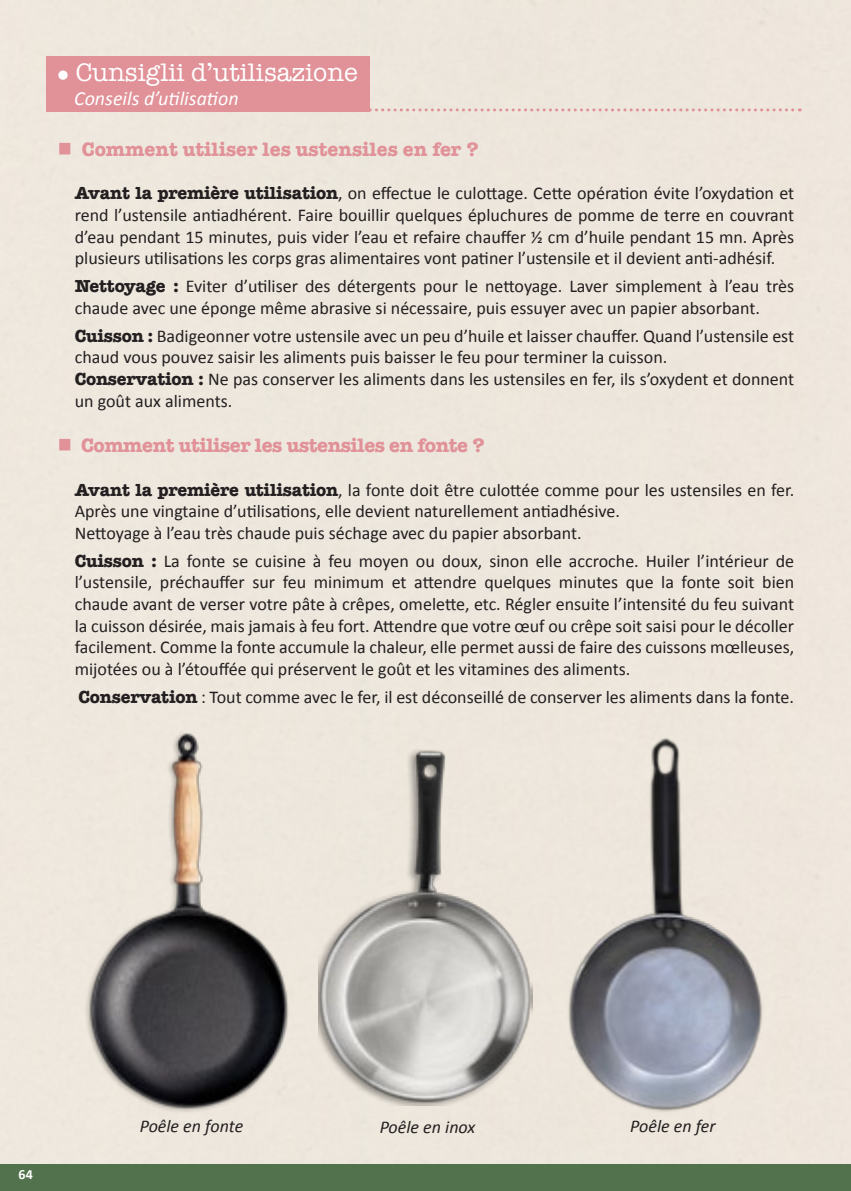
<style>
.page{position:relative;width:851px;height:1191px;background:#fff}
.page>*{position:absolute;margin:0;border:0;box-sizing:border-box;transform-origin:0 0}
.t1{font:26px "American Typewriter";color:#fff}
.t2{font:700 20px "American Typewriter";letter-spacing:-.02em;color:#e19198}
.t3{font:700 20px "American Typewriter";color:#e19198}
.t4{font:italic 20px "Calibri";color:#fff}
.t5{font:18px/21.6px "Calibri";color:#231f20}
.t6{font:italic 18px "Calibri";color:#231f20}
.t7{font:700 14px "Calibri";color:#fff}
.s1{font-family:"American Typewriter";font-weight:700}
</style>
<div class="page">
<div style="left:0;top:0;width:850px;height:1164px;background:#eee7dd"></div>
<div style="left:0;top:1164px;width:850px;height:27px;background:#52724d"></div>
<div style="left:46px;top:57px;width:324px;height:55px;background:#e19198"></div>
<svg style="left:370px;top:108px;width:430px;height:3px"></svg>
<img style="left:71px;top:731px;width:263px;height:396px">
<img style="left:319px;top:749px;width:213px;height:356px">
<img style="left:551px;top:727px;width:223px;height:400px">
<p class="t1" style="left:57px;top:52px;width:302px">● Cunsiglii d’utilisazione</p>
<p class="t4" style="left:74px;top:86px;width:166px">Conseils d’utilisation</p>
<p class="t3" style="left:58px;top:132px;width:422px">■ Comment utiliser les ustensiles en fer ?</p>
<p class="t5" style="left:75px;top:183px;width:720px;text-align:justify"><span class="s1">Avant la première utilisation</span>, on effectue le culottage. Cette opération évite l’oxydation et rend l’ustensile antiadhérent. Faire bouillir quelques épluchures de pomme de terre en couvrant d’eau pendant 15 minutes, puis vider l’eau et refaire chauffer ½ cm d’huile pendant 15 mn. Après plusieurs utilisations les corps gras alimentaires vont patiner l’ustensile et il devient anti-adhésif.</p>
<p class="t5" style="left:75px;top:275px;width:720px"><span class="s1">Nettoyage :</span> Eviter d’utiliser des détergents pour le nettoyage. Laver simplement à l’eau très chaude avec une éponge même abrasive si nécessaire, puis essuyer avec un papier absorbant.</p>
<p class="t5" style="left:75px;top:325px;width:720px"><span class="s1">Cuisson :</span> Badigeonner votre ustensile avec un peu d’huile et laisser chauffer. Quand l’ustensile est chaud vous pouvez saisir les aliments puis baisser le feu pour terminer la cuisson.</p>
<p class="t5" style="left:75px;top:368px;width:720px"><span class="s1">Conservation :</span> Ne pas conserver les aliments dans les ustensiles en fer, ils s’oxydent et donnent un goût aux aliments.</p>
<p class="t2" style="left:58px;top:428px;width:428px">■ Comment utiliser les ustensiles en fonte ?</p>
<p class="t5" style="left:75px;top:479px;width:720px"><span class="s1">Avant la première utilisation</span>, la fonte doit être culottée comme pour les ustensiles en fer.<br>Après une vingtaine d’utilisations, elle devient naturellement antiadhésive.</p>
<p class="t5" style="left:75px;top:522px;width:508px">Nettoyage à l’eau très chaude puis séchage avec du papier absorbant.</p>
<p class="t5" style="left:75px;top:550px;width:720px;text-align:justify"><span class="s1">Cuisson :</span> La fonte se cuisine à feu moyen ou doux, sinon elle accroche. Huiler l’intérieur de l’ustensile, préchauffer sur feu minimum et attendre quelques minutes que la fonte soit bien chaude avant de verser votre pâte à crêpes, omelette, etc. Régler ensuite l’intensité du feu suivant la cuisson désirée, mais jamais à feu fort. Attendre que votre œuf ou crêpe soit saisi pour le décoller facilement. Comme la fonte accumule la chaleur, elle permet aussi de faire des cuissons mœlleuses, mijotées ou à l’étouffée qui préservent le goût et les vitamines des aliments.</p>
<p class="t5" style="left:78px;top:686px;width:717px"><span class="s1">Conservation</span> : Tout comme avec le fer, il est déconseillé de conserver les aliments dans la fonte.</p>
<p class="t7" style="left:18px;top:1165px;width:16px">64</p>
<p class="t6" style="left:140px;top:1115px;width:105px">Poêle en fonte</p>
<p class="t6" style="left:379px;top:1116px;width:97px">Poêle en inox</p>
<p class="t6" style="left:630px;top:1114px;width:87px">Poêle en fer</p>
</div>
